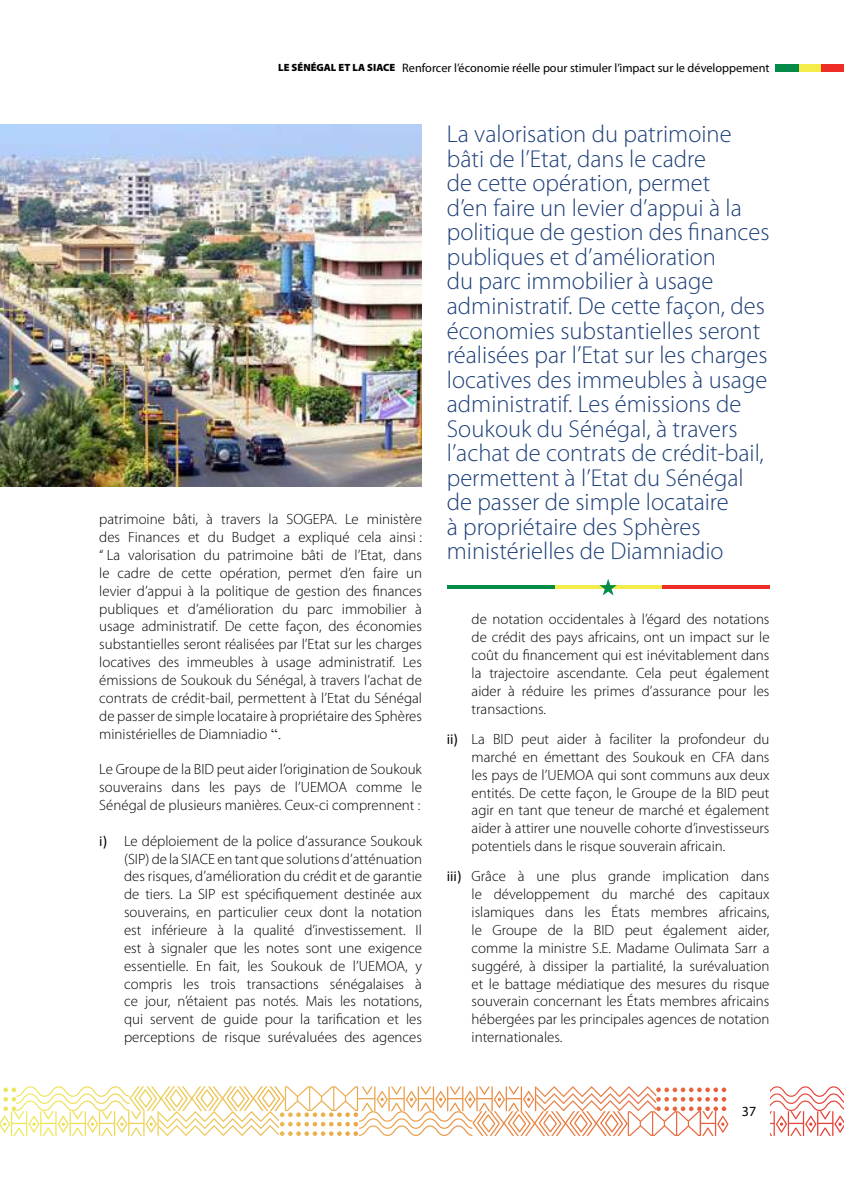
<style>
.page{position:relative;width:844px;height:1191px;background:#fff}
.page>*{position:absolute;margin:0;border:0;box-sizing:border-box;transform-origin:0 0}
.t1{font:300 24.5px/24.5px "Myriad Pro";color:#1e4079}
.t2{font:300 14.88px/17.8px "Myriad Pro";color:#000;text-align:justify}
.t3{font:14px "Myriad Pro";color:#000}
.t4{font:12.25px "Myriad Pro";color:#000}
.s1{font-weight:900;font-size:10.5px}
.s2{font-family:"Times New Roman";font-weight:400}
.s3{font-family:"Calibri";font-weight:400}
</style>
<div class="page">
<svg style="left:0;top:1086px;width:843px;height:50px"></svg>
<div style="left:728px;top:1067px;width:41px;height:87px;background:#fff"></div>
<div style="left:798px;top:64px;width:22px;height:7px;background:#f4ec48"></div>
<div style="left:775px;top:64px;width:23px;height:7px;background:#038b47"></div>
<div style="left:820px;top:64px;width:23px;height:7px;background:#ee2e26"></div>
<img style="left:0;top:124px;width:422px;height:362px">
<hr style="left:554px;top:585px;width:107px;height:4px;background:#f4ec48">
<hr style="left:446px;top:585px;width:108px;height:4px;background:#038b47">
<hr style="left:661px;top:585px;width:108px;height:4px;background:#ee2e26">
<svg style="left:599px;top:579px;width:17px;height:16px"></svg>
<p class="t4" style="left:278px;top:61px;width:492px"><span class="s1">LE SÉNÉGAL ET LA SIACE</span> Renforcer l’économie réelle pour stimuler l’impact sur le développement</p>
<p class="t2" style="left:99px;top:510px;width:324px">patrimoine bâti, à travers la SOGEPA. Le ministère des Finances et du Budget a expliqué cela ainsi : “ La valorisation du patrimoine bâti de l’Etat, dans le cadre de cette opération, permet d’en faire un levier d’appui à la politique de gestion des finances publiques et d’amélioration du parc immobilier à usage administratif. De cette façon, des économies substantielles seront réalisées par l’Etat sur les charges locatives des immeubles à usage administratif. Les émissions de Soukouk du Sénégal, à travers l’achat de contrats de crédit-bail, permettent à l’Etat du Sénégal de passer de simple locataire à propriétaire des Sphères ministérielles de Diamniadio <span class="s2">“.</span></p>
<p class="t2" style="left:99px;top:760px;width:324px">Le Groupe de la BID peut aider l’origination de Soukouk souverains dans les pays de l’UEMOA comme le Sénégal de plusieurs manières. Ceux-ci comprennent :</p>
<p class="t2" style="left:124px;top:832px;width:299px;text-indent:-25px"><span class="s3">i)</span> Le déploiement de la police d’assurance Soukouk (SIP) de la SIACE en tant que solutions d’atténuation des risques, d’amélioration du crédit et de garantie de tiers. La SIP est spécifiquement destinée aux souverains, en particulier ceux dont la notation est inférieure à la qualité d’investissement. Il est à signaler que les notes sont une exigence essentielle. En fait, les Soukouk de l’UEMOA, y compris les trois transactions sénégalaises à ce jour, n’étaient pas notés. Mais les notations, qui servent de guide pour la tarification et les perceptions de risque surévaluées des agences</p>
<p class="t1" style="left:446px;top:122px;width:324px">La valorisation du patrimoine bâti de l’Etat, dans le cadre<br>de cette opération, permet<br>d’en faire un levier d’appui à la politique de gestion des finances publiques et d’amélioration<br>du parc immobilier à usage administratif. De cette façon, des économies substantielles seront réalisées par l’Etat sur les charges locatives des immeubles à usage administratif. Les émissions de<br>Soukouk du Sénégal, à travers l’achat de contrats de crédit-bail, permettent à l’Etat du Sénégal de passer de simple locataire<br>à propriétaire des Sphères ministérielles de Diamniadio</p>
<p class="t2" style="left:471px;top:611px;width:299px">de notation occidentales à l’égard des notations de crédit des pays africains, ont un impact sur le coût du financement qui est inévitablement dans la trajectoire ascendante. Cela peut également aider à réduire les primes d’assurance pour les transactions.</p>
<p class="t2" style="left:471px;top:730px;width:299px;text-indent:-25px"><span class="s3">ii)</span> La BID peut aider à faciliter la profondeur du marché en émettant des Soukouk en CFA dans les pays de l’UEMOA qui sont communs aux deux entités. De cette façon, le Groupe de la BID peut agir en tant que teneur de marché et également aider à attirer une nouvelle cohorte d’investisseurs potentiels dans le risque souverain africain.</p>
<p class="t2" style="left:471px;top:867px;width:299px;text-indent:-25px"><span class="s3">iii)</span> Grâce à une plus grande implication dans le développement du marché des capitaux islamiques dans les États membres africains, le Groupe de la BID peut également aider, comme la ministre S.E. Madame Oulimata Sarr a suggéré, à dissiper la partialité, la surévaluation et le battage médiatique des mesures du risque souverain concernant les États membres africains hébergées par les principales agences de notation internationales.</p>
<p class="t3" style="left:741px;top:1103px;width:16px">37</p>
</div>
